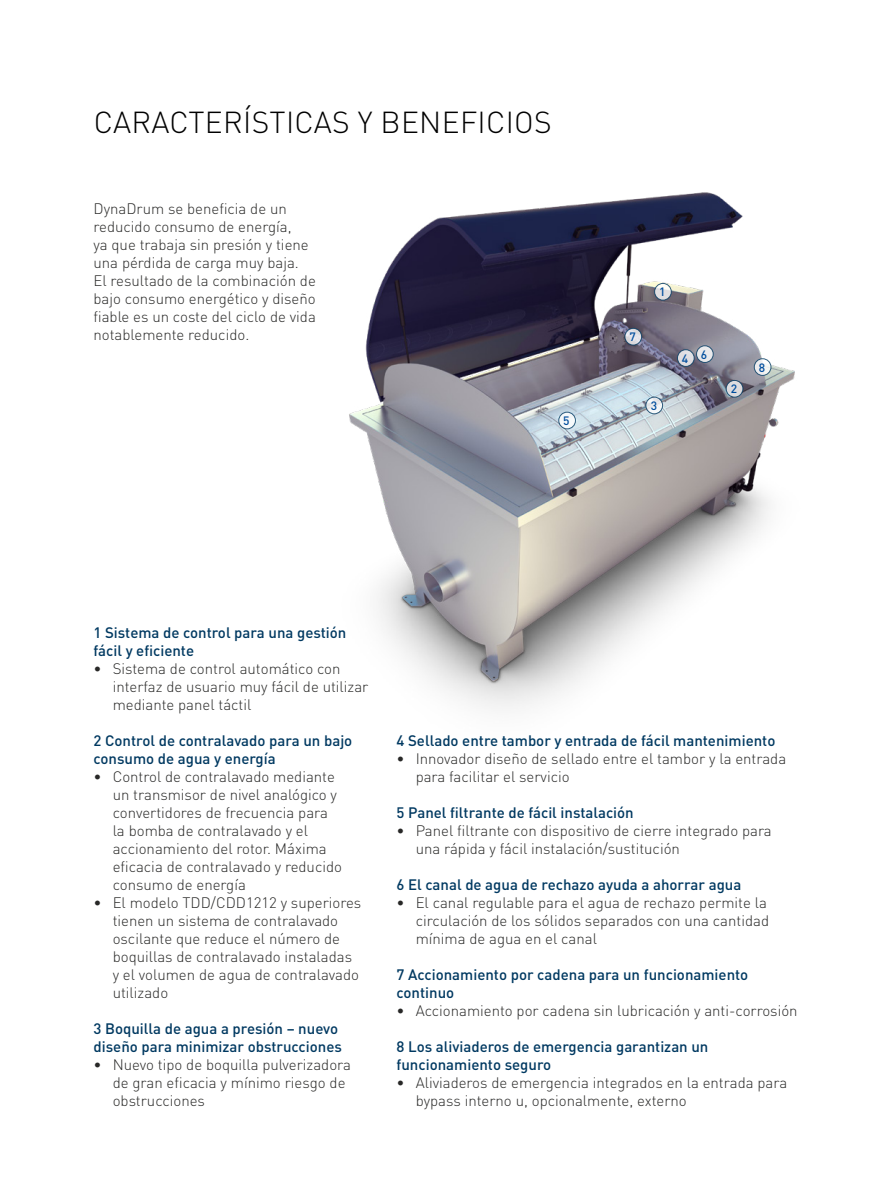
<style>
.page{position:relative;width:893px;height:1191px;background:#fff}
.page>*{position:absolute;margin:0;border:0;box-sizing:border-box;transform-origin:0 0}
.t1{font:300 30px "DIN Pro";letter-spacing:.01em;color:#000}
.Body_text{font:300 15px/18px "DIN Pro";color:#282827}
.Subtitle_number{font:500 15px/18px "DIN Pro";color:#003961}
.Part_number_in_circl{font:500 12px "DIN Pro";color:#004d9d}
</style>
<div class="page">
<img style="left:349px;top:192px;width:446px;height:518px">
<svg style="left:655px;top:283px;width:16px;height:17px"></svg>
<div style="left:654px;top:283px;width:18px;height:17px;border:1px solid #003961;border-radius:50%"></div>
<svg style="left:559px;top:412px;width:16px;height:17px"></svg>
<div style="left:558px;top:412px;width:18px;height:17px;border:1px solid #003961;border-radius:50%"></div>
<svg style="left:677px;top:350px;width:17px;height:16px"></svg>
<div style="left:677px;top:349px;width:17px;height:18px;border:1px solid #003961;border-radius:50%"></div>
<svg style="left:625px;top:328px;width:17px;height:17px"></svg>
<div style="left:625px;top:328px;width:17px;height:17px;border:1px solid #003961;border-radius:50%"></div>
<svg style="left:696px;top:346px;width:17px;height:16px"></svg>
<div style="left:696px;top:345px;width:18px;height:18px;border:1px solid #003961;border-radius:50%"></div>
<svg style="left:646px;top:397px;width:17px;height:17px"></svg>
<div style="left:645px;top:397px;width:18px;height:17px;border:1px solid #003961;border-radius:50%"></div>
<svg style="left:726px;top:380px;width:17px;height:17px"></svg>
<div style="left:726px;top:380px;width:17px;height:17px;border:1px solid #003961;border-radius:50%"></div>
<svg style="left:754px;top:359px;width:17px;height:16px"></svg>
<div style="left:754px;top:358px;width:17px;height:18px;border:1px solid #003961;border-radius:50%"></div>
<p class="t1" style="left:94px;top:102px;width:460px">CARACTERÍSTICAS Y BENEFICIOS</p>
<p class="Body_text" style="left:94px;top:199px;width:224px">DynaDrum se beneficia de un reducido consumo de energía,<br>ya que trabaja sin presión y tiene una pérdida de carga muy baja.<br>El resultado de la combinación de bajo consumo energético y diseño fiable es un coste del ciclo de vida notablemente reducido.</p>
<p class="Part_number_in_circl" style="left:563px;top:412px;width:8px">5</p>
<p class="Part_number_in_circl" style="left:629px;top:329px;width:8px">7</p>
<p class="Part_number_in_circl" style="left:659px;top:284px;width:8px">1</p>
<p class="Part_number_in_circl" style="left:651px;top:397px;width:8px">3</p>
<p class="Part_number_in_circl" style="left:682px;top:350px;width:8px">4</p>
<p class="Part_number_in_circl" style="left:701px;top:346px;width:8px">6</p>
<p class="Part_number_in_circl" style="left:731px;top:381px;width:8px">2</p>
<p class="Part_number_in_circl" style="left:759px;top:359px;width:8px">8</p>
<p class="Subtitle_number" style="left:94px;top:622px;width:254px">1 Sistema de control para una gestión fácil y eficiente</p>
<p class="Body_text" style="left:113px;top:658px;width:257px;text-indent:-19px">• Sistema de control automático con interfaz de usuario muy fácil de utilizar mediante panel táctil</p>
<p class="Subtitle_number" style="left:94px;top:730px;width:260px">2 Control de contralavado para un bajo consumo de agua y energía</p>
<p class="Body_text" style="left:113px;top:766px;width:231px;text-indent:-19px">• Control de contralavado mediante un transmisor de nivel analógico y convertidores de frecuencia para la bomba de contralavado y el accionamiento del rotor. Máxima eficacia de contralavado y reducido consumo de energía</p>
<p class="Body_text" style="left:113px;top:892px;width:250px;text-indent:-19px">• El modelo TDD/CDD1212 y superiores tienen un sistema de contralavado oscilante que reduce el número de boquillas de contralavado instaladas y el volumen de agua de contralavado utilizado</p>
<p class="Subtitle_number" style="left:94px;top:1018px;width:250px">3 Boquilla de agua a presión – nuevo diseño para minimizar obstrucciones</p>
<p class="Body_text" style="left:113px;top:1054px;width:240px;text-indent:-19px">• Nuevo tipo de boquilla pulverizadora de gran eficacia y mínimo riesgo de obstrucciones</p>
<p class="Subtitle_number" style="left:396px;top:730px;width:380px">4 Sellado entre tambor y entrada de fácil mantenimiento</p>
<p class="Body_text" style="left:416px;top:748px;width:372px;text-indent:-19px">• Innovador diseño de sellado entre el tambor y la entrada para facilitar el servicio</p>
<p class="Subtitle_number" style="left:396px;top:802px;width:239px">5 Panel filtrante de fácil instalación</p>
<p class="Body_text" style="left:416px;top:820px;width:358px;text-indent:-19px">• Panel filtrante con dispositivo de cierre integrado para una rápida y fácil instalación/sustitución</p>
<p class="Subtitle_number" style="left:396px;top:874px;width:346px">6 El canal de agua de rechazo ayuda a ahorrar agua</p>
<p class="Body_text" style="left:416px;top:892px;width:355px;text-indent:-19px">• El canal regulable para el agua de rechazo permite la circulación de los sólidos separados con una cantidad mínima de agua en el canal</p>
<p class="Subtitle_number" style="left:396px;top:964px;width:353px">7 Accionamiento por cadena para un funcionamiento continuo</p>
<p class="Body_text" style="left:396px;top:1000px;width:403px">• Accionamiento por cadena sin lubricación y anti-corrosión</p>
<p class="Subtitle_number" style="left:396px;top:1036px;width:313px">8 Los aliviaderos de emergencia garantizan un funcionamiento seguro</p>
<p class="Body_text" style="left:416px;top:1072px;width:373px;text-indent:-19px">• Aliviaderos de emergencia integrados en la entrada para bypass interno u, opcionalmente, externo</p>
</div>
